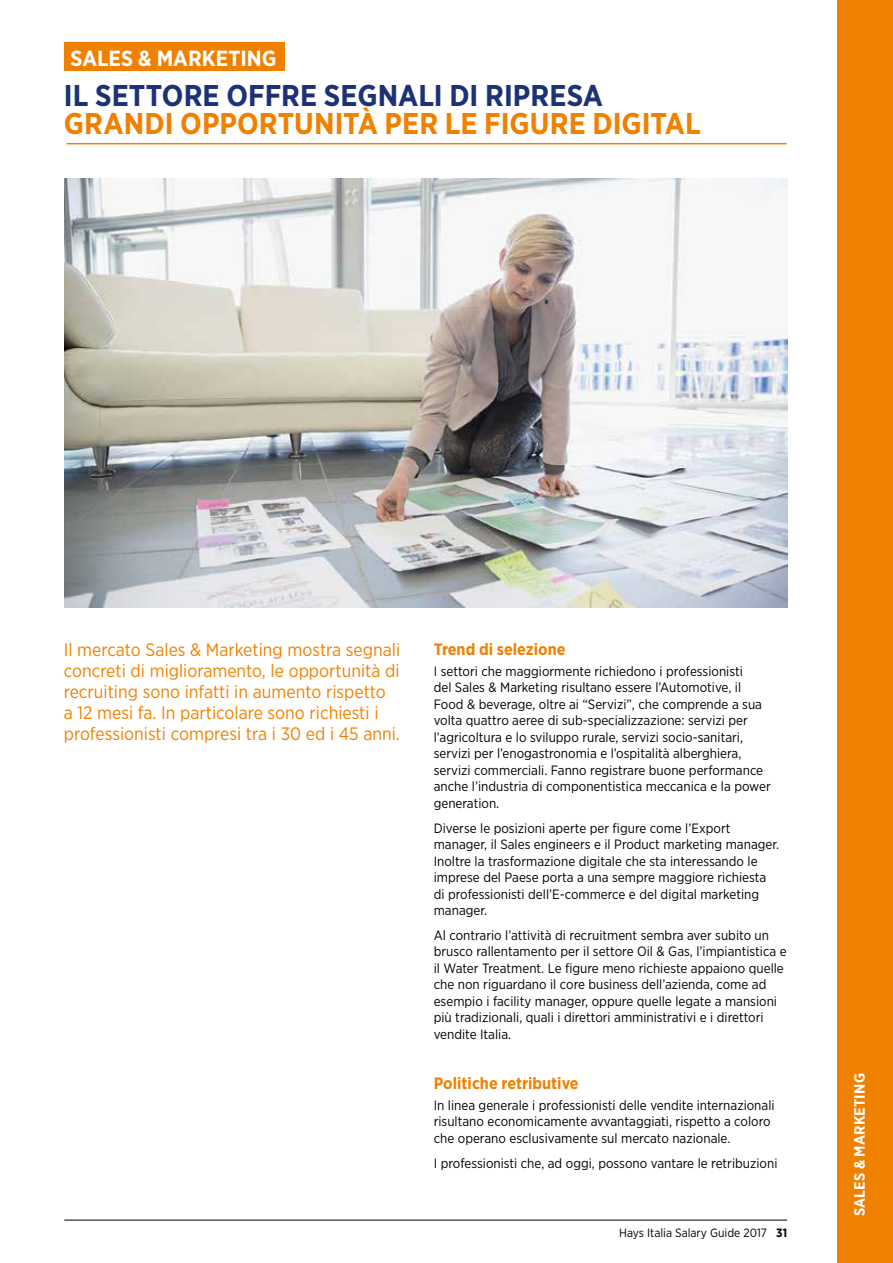
<style>
.page{position:relative;width:893px;height:1263px;background:#fff}
.page>*{position:absolute;margin:0;border:0;box-sizing:border-box;transform-origin:0 0}
.t1{font:700 30px "Gotham Narrow";color:#f08100}
.t2{font:700 30px "Gotham Narrow";color:#1d3176}
.t3{font:700 21.9px "Gotham Narrow";color:#fff}
.t4{font:18px/21px "Gotham Narrow";color:#f08100}
.t5{font:700 16.5px "Gotham Narrow";color:#f08100}
.t6{font:700 15px "Gotham Narrow";letter-spacing:.01em;color:#fff}
.t7{font:13.5px/16.5px "Gotham Narrow";color:#000}
.t8{font:12px "Gotham Narrow";color:#000}
.s1{font-weight:700}
</style>
<div class="page">
<div style="left:838px;top:0;width:55px;height:1263px;background:#f08100"></div>
<hr style="left:66px;top:143px;width:721px;height:1px;background:#f08100">
<img style="left:64px;top:178px;width:723px;height:430px">
<hr style="left:64px;top:1220px;width:723px;height:1px;background:#000">
<div style="left:64px;top:43px;width:220px;height:28px;background:#f08100"></div>
<h2 class="t3" style="left:71px;top:44px;width:208px">SALES &amp; MARKETING</h2>
<h1 class="t2" style="left:64px;top:76px;width:541px">IL SETTORE OFFRE SEGNALI DI RIPRESA</h1>
<h1 class="t1" style="left:64px;top:105px;width:638px">GRANDI OPPORTUNITÀ PER LE FIGURE DIGITAL</h1>
<h3 class="t4" style="left:64px;top:639px;width:338px">Il mercato Sales &amp; Marketing mostra segnali concreti di miglioramento, le opportunità di recruiting sono infatti in aumento rispetto<br>a 12 mesi fa. In particolare sono richiesti i professionisti compresi tra i 30 ed i 45 anni.</h3>
<p class="t5" style="left:434px;top:639px;width:133px">Trend di selezione</p>
<p class="t7" style="left:434px;top:663px;width:339px">I settori che maggiormente richiedono i professionisti<br>del Sales &amp; Marketing risultano essere l’Automotive, il Food &amp; beverage, oltre ai “Servizi”, che comprende a sua volta quattro aeree di sub-specializzazione: servizi per l’agricoltura e lo sviluppo rurale, servizi socio-sanitari, servizi per l’enogastronomia e l’ospitalità alberghiera, servizi commerciali. Fanno registrare buone performance anche l’industria di componentistica meccanica e la power generation.</p>
<p class="t7" style="left:434px;top:819px;width:347px">Diverse le posizioni aperte per figure come l’Export manager, il Sales engineers e il Product marketing manager.<br>Inoltre la trasformazione digitale che sta interessando le imprese del Paese porta a una sempre maggiore richiesta di professionisti dell’E-commerce e del digital marketing manager.</p>
<p class="t7" style="left:434px;top:927px;width:354px">Al contrario l’attività di recruitment sembra aver subito un brusco rallentamento per il settore Oil &amp; Gas, l’impiantistica e il Water Treatment. Le figure meno richieste appaiono quelle che non riguardano il core business dell’azienda, come ad esempio i facility manager, oppure quelle legate a mansioni più tradizionali, quali i direttori amministrativi e i direttori vendite Italia.</p>
<p class="t5" style="left:434px;top:1073px;width:146px">Politiche retributive</p>
<p class="t7" style="left:434px;top:1097px;width:342px">In linea generale i professionisti delle vendite internazionali risultano economicamente avvantaggiati, rispetto a coloro che operano esclusivamente sul mercato nazionale.</p>
<p class="t7" style="left:434px;top:1154px;width:345px">I professionisti che, ad oggi, possono vantare le retribuzioni</p>
<p class="t8" style="left:619px;top:1226px;width:169px">Hays Italia Salary Guide 2017 <span class="s1">31</span></p>
<p class="t6" style="left:850px;top:1216px;width:144px;rotate:-90deg">SALES &amp; MARKETING</p>
</div>
